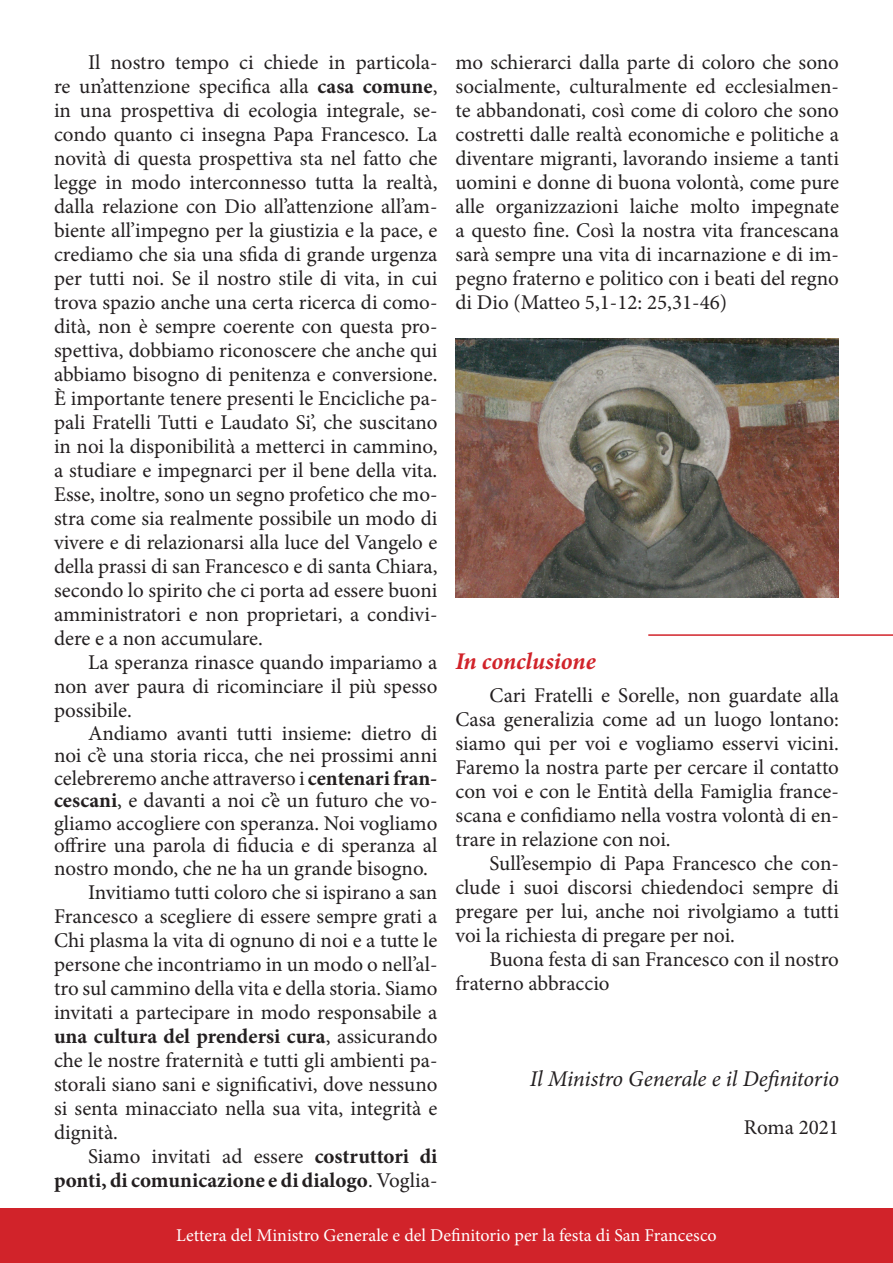
<style>
.page{position:relative;width:893px;height:1263px;background:#fff}
.page>*{position:absolute;margin:0;border:0;box-sizing:border-box;transform-origin:0 0}
.titoli2{font:italic 700 24px "Minion Pro";letter-spacing:-.005em;color:#d1232a}
.text{font:italic 22.5px "Minion Pro";letter-spacing:-.01em;color:#231f20}
.text-2{font:21px/24px "Minion Pro";color:#231f20;text-align:justify}
.text-3{font:700 21px/24px "Minion Pro";color:#231f20;text-align:right}
.t1{font:18px "Minion Pro";color:#fff}
.s1{font-weight:700}
.s2{font-weight:400}
</style>
<div class="page">
<div style="left:0;top:1209px;width:893px;height:54px;background:#d1232a"></div>
<img style="left:455px;top:338px;width:384px;height:259px">
<hr style="left:648px;top:634px;width:245px;height:2px;background:#d1232a">
<p class="text-2" style="left:54px;top:51px;width:385px;text-indent:34px">Il nostro tempo ci chiede in particola&shy;re un’attenzione specifica alla <span class="s1">casa comune</span>, in una prospettiva di ecologia integrale, se&shy;condo quanto ci insegna Papa Francesco. La novità di questa prospettiva sta nel fatto che legge in modo interconnesso tutta la realtà, dalla relazione con Dio all’attenzione all’am&shy;biente all’impegno per la giustizia e la pace, e crediamo che sia una sfida di grande urgenza per tutti noi. Se il nostro stile di vita, in cui trova spazio anche una certa ricerca di como&shy;dità, non è sempre coerente con questa pro&shy;spettiva, dobbiamo riconoscere che anche qui abbiamo bisogno di penitenza e conversione.<br>È importante tenere presenti le Encicliche pa&shy;pali Fratelli Tutti e Laudato Si’, che suscitano in noi la disponibilità a metterci in cammino, a studiare e impegnarci per il bene della vita.<br>Esse, inoltre, sono un segno profetico che mo&shy;stra come sia realmente possibile un modo di vivere e di relazionarsi alla luce del Vangelo e della prassi di san Francesco e di santa Chiara, secondo lo spirito che ci porta ad essere buoni amministratori e non proprietari, a condivi&shy;dere e a non accumulare.</p>
<p class="text-2" style="left:54px;top:651px;width:385px;text-indent:34px">La speranza rinasce quando impariamo a non aver paura di ricominciare il più spesso possibile.</p>
<p class="text-2" style="left:54px;top:722px;width:385px;line-height:22.5px;text-indent:34px">Andiamo avanti tutti insieme: dietro di noi c’è una storia ricca, che nei prossimi anni celebreremo anche attraverso i <span class="s1">centenari fran&shy;cescani</span>, e davanti a noi c’è un futuro che vo&shy;gliamo accogliere con speranza. Noi vogliamo offrire una parola di fiducia e di speranza al nostro mondo, che ne ha un grande bisogno.</p>
<p class="text-2" style="left:54px;top:880px;width:385px;text-indent:34px">Invitiamo tutti coloro che si ispirano a san Francesco a scegliere di essere sempre grati a Chi plasma la vita di ognuno di noi e a tutte le persone che incontriamo in un modo o nell’al&shy;tro sul cammino della vita e della storia. Siamo invitati a partecipare in modo responsabile a <span class="s1">una cultura del prendersi cura</span>, assicurando che le nostre fraternità e tutti gli ambienti pa&shy;storali siano sani e significativi, dove nessuno si senta minacciato nella sua vita, integrità e dignità.</p>
<p class="text-3" style="left:54px;top:1144px;width:385px"><span class="s2">Siamo invitati ad essere</span> costruttori di ponti, di comunicazione e di dialogo<span class="s2">. Voglia-</span></p>
<p class="text-2" style="left:455px;top:51px;width:385px">mo schierarci dalla parte di coloro che sono socialmente, culturalmente ed ecclesialmen&shy;te abbandonati, così come di coloro che sono costretti dalle realtà economiche e politiche a diventare migranti, lavorando insieme a tanti uomini e donne di buona volontà, come pure alle organizzazioni laiche molto impegnate a questo fine. Così la nostra vita francescana sarà sempre una vita di incarnazione e di im&shy;pegno fraterno e politico con i beati del regno di Dio (Matteo 5,1-12: 25,31-46)</p>
<p class="titoli2" style="left:455px;top:644px;width:142px">In conclusione</p>
<p class="text-2" style="left:455px;top:683px;width:385px;text-indent:34px">Cari Fratelli e Sorelle, non guardate alla Casa generalizia come ad un luogo lontano: siamo qui per voi e vogliamo esservi vicini.<br>Faremo la nostra parte per cercare il contatto con voi e con le Entità della Famiglia france&shy;scana e confidiamo nella vostra volontà di en&shy;trare in relazione con noi.</p>
<p class="text-2" style="left:455px;top:851px;width:385px;text-indent:34px">Sull’esempio di Papa Francesco che con&shy;clude i suoi discorsi chiedendoci sempre di pregare per lui, anche noi rivolgiamo a tutti voi la richiesta di pregare per noi.</p>
<p class="text-2" style="left:455px;top:947px;width:385px;text-indent:34px">Buona festa di san Francesco con il nostro fraterno abbraccio</p>
<p class="text" style="left:530px;top:1063px;width:311px">Il Ministro Generale e il Definitorio</p>
<p class="text-2" style="left:744px;top:1115px;width:97px">Roma 2021</p>
<p class="t1" style="left:176px;top:1223px;width:542px">Lettera del Ministro Generale e del Definitorio per la festa di San Francesco</p>
</div>
